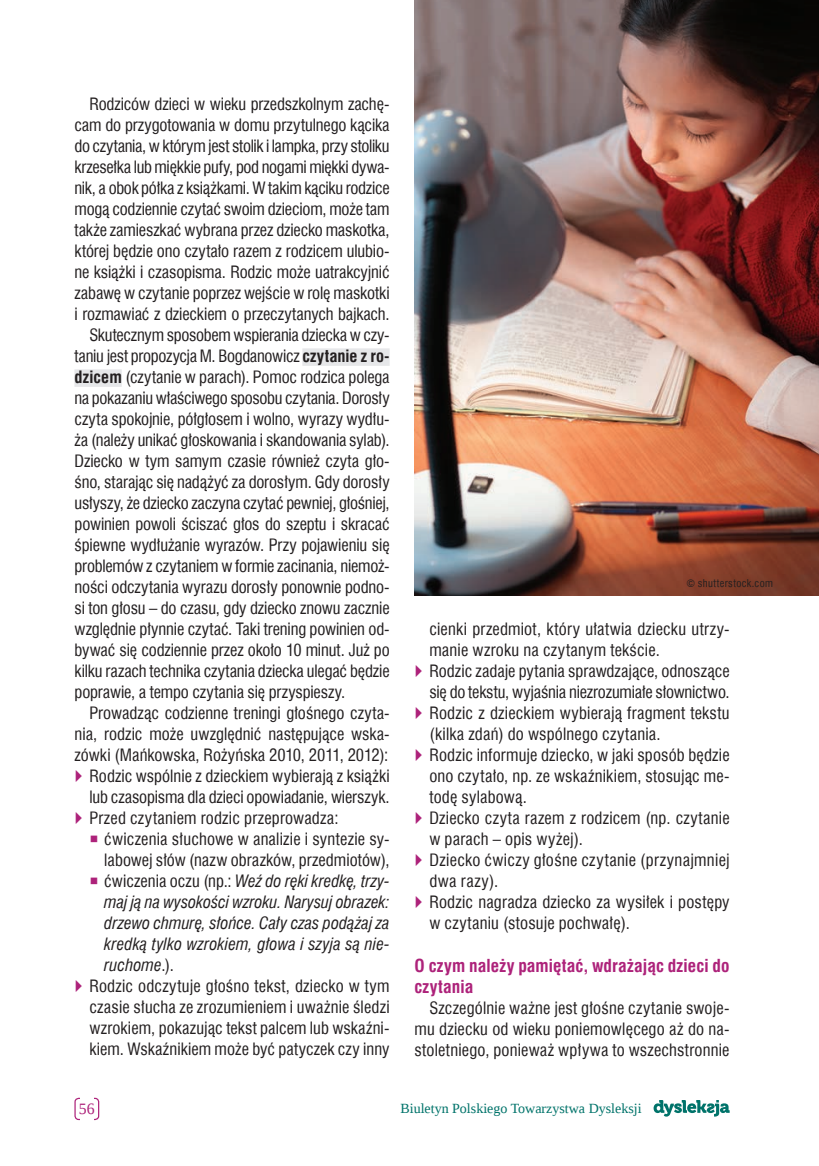
<style>
.page{position:relative;width:819px;height:1166px;background:#fff}
.page>*{position:absolute;margin:0;border:0;box-sizing:border-box;transform-origin:0 0}
.t1{font:700 17.5px/21px "Swis 721 Cn EU";letter-spacing:.01em;color:#ad227a}
.t2{font:16.62px/21px "Swis 721 Cn EU";letter-spacing:-.005em;color:#231f20}
.t3{font:italic 16.62px "Swis 721 Cn EU";letter-spacing:.005em;color:#231f20}
.t4{font:15.75px "Liberation Serif";color:#ad227a}
.t5{font:14px "Liberation Serif";color:#00736a}
.t6{font:10.5px "Swis 721 Cn EU";letter-spacing:.03em;color:#231f20}
.s1{font-weight:700}
.s2{font-style:normal}
</style>
<div class="page">
<svg style="left:653px;top:1100px;width:76px;height:16px"></svg>
<div style="left:74px;top:1098px;width:25px;height:22px;border:1px solid #ad227a;border-radius:4px"></div>
<div style="left:80px;top:1096px;width:14px;height:25px;background:#fff"></div>
<img style="left:414px;top:0;width:405px;height:596px">
<div style="left:302px;top:348px;width:87px;height:18px;background:#e6e7e9"></div>
<div style="left:74px;top:369px;width:48px;height:18px;background:#e6e7e9"></div>
<p class="t2" style="left:89px;top:94px;width:302px">Rodziców dzieci w wieku przedszkolnym zachę-</p>
<p class="t2" style="left:74px;top:115px;width:316px">cam do przygotowania w domu przytulnego kącika</p>
<p class="t2" style="left:74px;top:136px;width:317px">do czytania, w którym jest stolik i lampka, przy stoliku</p>
<p class="t2" style="left:74px;top:157px;width:316px">krzesełka lub miękkie pufy, pod nogami miękki dywa-</p>
<p class="t2" style="left:74px;top:178px;width:316px">nik, a obok półka z książkami. W takim kąciku rodzice</p>
<p class="t2" style="left:74px;top:199px;width:316px">mogą codziennie czytać swoim dzieciom, może tam</p>
<p class="t2" style="left:74px;top:220px;width:316px">także zamieszkać wybrana przez dziecko maskotka,</p>
<p class="t2" style="left:74px;top:241px;width:317px">której będzie ono czytało razem z rodzicem ulubio-</p>
<p class="t2" style="left:74px;top:262px;width:316px">ne książki i czasopisma. Rodzic może uatrakcyjnić</p>
<p class="t2" style="left:74px;top:283px;width:316px">zabawę w czytanie poprzez wejście w rolę maskotki</p>
<p class="t2" style="left:74px;top:304px;width:316px">i rozmawiać z dzieckiem o przeczytanych bajkach.</p>
<p class="t2" style="left:89px;top:325px;width:302px">Skutecznym sposobem wspierania dziecka w czy-</p>
<p class="t2" style="left:75px;top:346px;width:316px">taniu jest propozycja M. Bogdanowicz <span class="s1">czytanie z ro-</span></p>
<p class="t2" style="left:75px;top:367px;width:316px"><span class="s1">dzicem</span> (czytanie w parach). Pomoc rodzica polega</p>
<p class="t2" style="left:75px;top:388px;width:317px">na pokazaniu właściwego sposobu czytania. Dorosły</p>
<p class="t2" style="left:75px;top:409px;width:316px">czyta spokojnie, półgłosem i wolno, wyrazy wydłu-</p>
<p class="t2" style="left:75px;top:430px;width:317px">ża (należy unikać głoskowania i skandowania sylab).</p>
<p class="t2" style="left:75px;top:451px;width:316px">Dziecko w tym samym czasie również czyta gło-</p>
<p class="t2" style="left:75px;top:472px;width:316px">śno, starając się nadążyć za dorosłym. Gdy dorosły</p>
<p class="t2" style="left:75px;top:493px;width:316px">usłyszy, że dziecko zaczyna czytać pewniej, głośniej,</p>
<p class="t2" style="left:75px;top:514px;width:317px">powinien powoli ściszać głos do szeptu i skracać</p>
<p class="t2" style="left:75px;top:535px;width:316px">śpiewne wydłużanie wyrazów. Przy pojawieniu się</p>
<p class="t2" style="left:75px;top:556px;width:316px">problemów z czytaniem w formie zacinania, niemoż-</p>
<p class="t2" style="left:75px;top:577px;width:316px">ności odczytania wyrazu dorosły ponownie podno-</p>
<p class="t2" style="left:75px;top:598px;width:316px">si ton głosu – do czasu, gdy dziecko znowu zacznie</p>
<p class="t2" style="left:75px;top:619px;width:316px">względnie płynnie czytać. Taki trening powinien od-</p>
<p class="t2" style="left:75px;top:640px;width:317px">bywać się codziennie przez około 10 minut. Już po</p>
<p class="t2" style="left:75px;top:661px;width:316px">kilku razach technika czytania dziecka ulegać będzie</p>
<p class="t2" style="left:75px;top:682px;width:272px">poprawie, a tempo czytania się przyspieszy.</p>
<p class="t2" style="left:89px;top:703px;width:302px">Prowadząc codzienne treningi głośnego czyta-</p>
<p class="t2" style="left:75px;top:724px;width:316px">nia, rodzic może uwzględnić następujące wska-</p>
<p class="t2" style="left:75px;top:745px;width:315px">zówki (Mańkowska, Rożyńska 2010, 2011, 2012):</p>
<p class="t2" style="left:89px;top:766px;width:302px">Rodzic wspólnie z dzieckiem wybierają z książki</p>
<p class="t2" style="left:89px;top:787px;width:302px">lub czasopisma dla dzieci opowiadanie, wierszyk.</p>
<p class="t2" style="left:89px;top:808px;width:250px">Przed czytaniem rodzic przeprowadza:</p>
<p class="t2" style="left:104px;top:829px;width:287px">ćwiczenia słuchowe w analizie i syntezie sy-</p>
<p class="t2" style="left:104px;top:850px;width:287px">labowej słów (nazw obrazków, przedmiotów),</p>
<p class="t3" style="left:104px;top:871px;width:287px"><span class="s2">ćwiczenia oczu (np.:</span> Weź do ręki kredkę, trzy-</p>
<p class="t3" style="left:104px;top:892px;width:287px">maj ją na wysokości wzroku. Narysuj obrazek:</p>
<p class="t3" style="left:104px;top:913px;width:287px">drzewo chmurę, słońce. Cały czas podążaj za</p>
<p class="t3" style="left:104px;top:934px;width:287px">kredką tylko wzrokiem, głowa i szyja są nie-</p>
<p class="t3" style="left:104px;top:955px;width:71px">ruchome<span class="s2">.).</span></p>
<p class="t2" style="left:89px;top:976px;width:302px">Rodzic odczytuje głośno tekst, dziecko w tym</p>
<p class="t2" style="left:89px;top:997px;width:302px">czasie słucha ze zrozumieniem i uważnie śledzi</p>
<p class="t2" style="left:89px;top:1018px;width:302px">wzrokiem, pokazując tekst palcem lub wskaźni-</p>
<p class="t2" style="left:89px;top:1039px;width:301px">kiem. Wskaźnikiem może być patyczek czy inny</p>
<p class="t6" style="left:686px;top:576px;width:88px">© shutterstock.com</p>
<p class="t2" style="left:429px;top:619px;width:302px">cienki przedmiot, który ułatwia dziecku utrzy&shy;manie wzroku na czytanym tekście.<br>Rodzic zadaje pytania sprawdzające, odnoszące się do tekstu, wyjaśnia niezrozumiałe słownictwo.<br>Rodzic z dzieckiem wybierają fragment tekstu (kilka zdań) do wspólnego czytania.<br>Rodzic informuje dziecko, w jaki sposób będzie ono czytało, np. ze wskaźnikiem, stosując me&shy;todę sylabową.<br>Dziecko czyta razem z rodzicem (np. czytanie w parach – opis wyżej).<br>Dziecko ćwiczy głośne czytanie (przynajmniej dwa razy).<br>Rodzic nagradza dziecko za wysiłek i postępy w czytaniu (stosuje pochwałę).</p>
<p class="t1" style="left:414px;top:955px;width:316px">O czym należy pamiętać, wdrażając dzieci do czytania</p>
<p class="t2" style="left:414px;top:997px;width:316px;text-align:justify;text-indent:15px">Szczególnie ważne jest głośne czytanie swoje&shy;mu dziecku od wieku poniemowlęcego aż do na&shy;stoletniego, ponieważ wpływa to wszechstronnie</p>
<p class="t4" style="left:79px;top:1098px;width:17px">56</p>
<p class="t5" style="left:400px;top:1099px;width:243px">Biuletyn Polskiego Towarzystwa Dysleksji</p>
</div>
